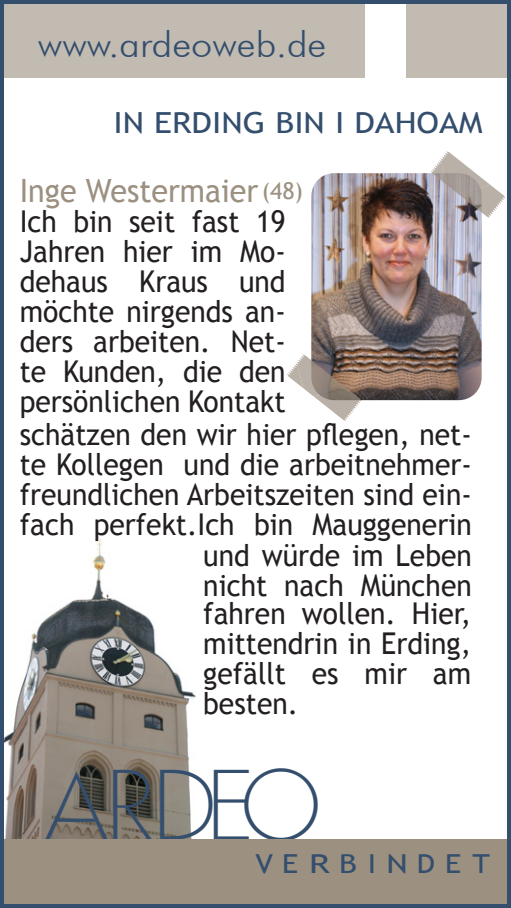
<style>
.page{position:relative;width:511px;height:908px;background:#fff}
.page>*{position:absolute;margin:0;border:0;box-sizing:border-box;transform-origin:0 0}
.t1{font:300 36px "Futura BT";color:#344e6d;scale:1.05 1}
.t2{font:34px "Coffee Shop";color:#344e6d}
.t3{font:32px "Trebuchet MS";color:#9c9081;scale:.95 1}
.t4{font:30px/30px "Trebuchet MS";color:#231f20;text-align:justify;scale:.94 1}
.t5{font:29.2px "Trebuchet MS";color:#344e6d;scale:1.15 1}
.t6{font:26px "Trebuchet MS";color:#344e6d;scale:1.15 1}
.t7{font:23.2px "Trebuchet MS";color:#9c9081}
</style>
<div class="page">
<img style="left:311px;top:173px;width:170px;height:227px">
<img style="left:5px;top:538px;width:191px;height:301px">
<div style="left:406px;top:0;width:104px;height:77px;background:#c2bbb2"></div>
<div style="left:0;top:0;width:364px;height:77px;background:#c2bbb2"></div>
<div style="left:0;top:839px;width:510px;height:68px;background:#9c9081"></div>
<svg style="left:287px;top:354px;width:74px;height:67px"></svg>
<svg style="left:430px;top:151px;width:75px;height:67px"></svg>
<div style="left:0;top:0;width:510px;height:907px;border:4px solid #344e6d"></div>
<p class="t1" style="left:38px;top:22px;width:276px">www.ardeoweb.de</p>
<p class="t5" style="left:113px;top:106px;width:322px">IN ERDING BIN I DAHOAM</p>
<p class="t3" style="left:20px;top:171px;width:252px">Inge Westermaier</p>
<p class="t4" style="left:20px;top:206px;width:284px">Ich bin seit fast 19<br>Jahren hier im Mo&shy;dehaus Kraus und möchte nirgends an&shy;ders arbeiten. Net&shy;te Kunden, die den persönlichen Kontakt</p>
<p class="t7" style="left:261px;top:177px;width:43px">(48)</p>
<p class="t4" style="left:20px;top:420px;width:482px">schätzen den wir hier pflegen, net&shy;te Kollegen und die arbeitnehmer&shy;freundlichen Arbeitszeiten sind ein&shy;fach perfekt.Ich bin Mauggenerin</p>
<p class="t4" style="left:203px;top:540px;width:287px">und würde im Leben nicht nach München</p>
<p class="t4" style="left:203px;top:598px;width:286px">fahren wollen. Hier, mittendrin in Erding, gefällt es mir am besten.</p>
<p class="t2" style="left:53px;top:806px;width:271px">ARDEO</p>
<p class="t6" style="left:255px;top:847px;width:205px">V E R BI N DET</p>
</div>
